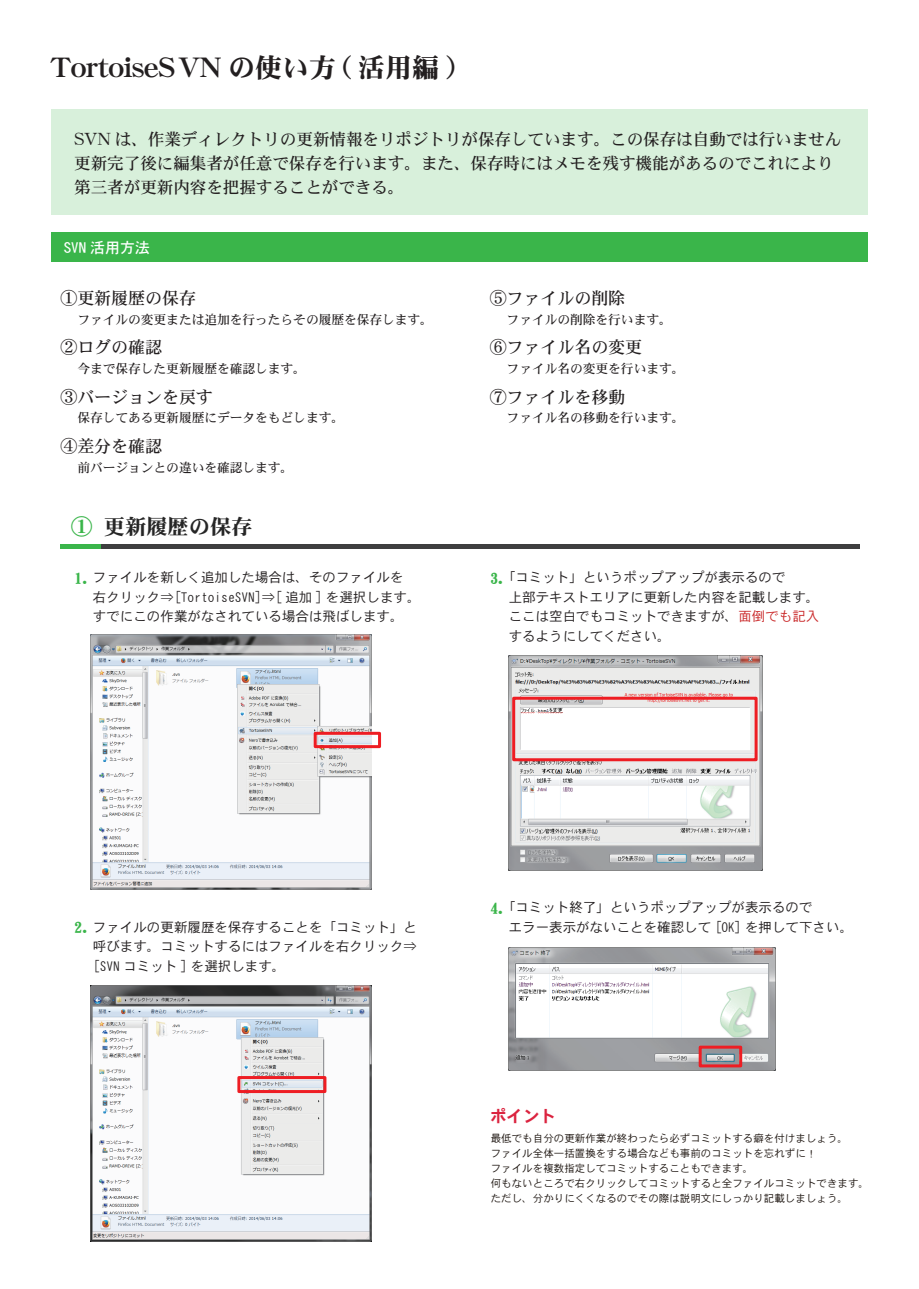
<style>
.page{position:relative;width:919px;height:1289px;background:#fff}
.page>*{position:absolute;margin:0;border:0;box-sizing:border-box;transform-origin:0 0}
.t1{font:27px "DFHS Mincho W9 WINP RKSJ H";color:#231f20}
.t2{font:21px "DFHS Mincho W9 WINP RKSJ H";color:#262626}
.t3{font:16.95px "DFHS Mincho W5 WINP RKSJ H";color:#231f20}
.t4{font:16.5px/24px "DFHS Mincho W5 WINP RKSJ H";color:#231f20}
.t5{font:16.5px "DF Kai Sho SU WIN RKSJ H";color:#3ab54a}
.t6{font:16.5px "DFHS Gothic W7 WIN RKSJ H";color:#db233f}
.t7{font:15px "DFHS Gothic W5 WIN RKSJ H";color:#fff}
.t8{font:13.5px/19.5px "DFHS Gothic W3 WIN RKSJ H";color:#231f20}
.t9{font:12.75px "DFHS Mincho W5 WINP RKSJ H";color:#231f20}
.t10{font:10.5px/15px "DFHS Gothic W3 WIN RKSJ H";color:#1f1712}
.s1{color:#3ab54a}
.s2{color:#ca2a2b}
</style>
<div class="page">
<div style="left:51px;top:110px;width:817px;height:105px;background:#d8f0db"></div>
<div style="left:51px;top:233px;width:817px;height:29px;background:#3ab54a"></div>
<div style="left:60px;top:544px;width:799px;height:5px;background:#3e3e3f"></div>
<div style="left:60px;top:544px;width:41px;height:5px;background:#3ab54a"></div>
<img style="left:90px;top:634px;width:282px;height:255px">
<img style="left:90px;top:985px;width:282px;height:256px">
<img style="left:508px;top:655px;width:254px;height:215px">
<img style="left:508px;top:947px;width:267px;height:123px">
<div style="left:314px;top:731px;width:67px;height:17px;border:3px solid #ee1d23"></div>
<div style="left:237px;top:1076px;width:89px;height:17px;border:3px solid #ee1d23"></div>
<div style="left:512px;top:696px;width:245px;height:65px;border:3px solid #ee1d23"></div>
<div style="left:698px;top:1045px;width:44px;height:22px;border:3px solid #ee1d23"></div>
<h1 class="t1" style="left:50px;top:53px;width:406px">TortoiseSVN の使い方 ( 活用編 )</h1>
<p class="t4" style="left:74px;top:127px;width:768px">SVN は、作業ディレクトリの更新情報をリポジトリが保存しています。この保存は自動では行いません更新完了後に編集者が任意で保存を行います。また、保存時にはメモを残す機能があるのでこれにより第三者が更新内容を把握することができる。</p>
<p class="t7" style="left:64px;top:240px;width:88px">SVN 活用方法</p>
<p class="t3" style="left:60px;top:289px;width:137px">①更新履歴の保存</p>
<p class="t9" style="left:77px;top:313px;width:357px">ファイルの変更または追加を行ったらその履歴を保存します。</p>
<p class="t3" style="left:60px;top:339px;width:103px">②ログの確認</p>
<p class="t9" style="left:77px;top:362px;width:230px">今まで保存した更新履歴を確認します。</p>
<p class="t3" style="left:60px;top:388px;width:154px">③バージョンを戻す</p>
<p class="t9" style="left:77px;top:411px;width:268px">保存してある更新履歴にデータをもどします。</p>
<p class="t3" style="left:60px;top:437px;width:103px">④差分を確認</p>
<p class="t9" style="left:77px;top:461px;width:217px">前バージョンとの違いを確認します。</p>
<h2 class="t2" style="left:71px;top:516px;width:183px"><span class="s1">①</span> 更新履歴の保存</h2>
<p class="t8" style="left:93px;top:567px;width:329px">ファイルを新しく追加した場合は、そのファイルを右クリック⇒[TortoiseSVN]⇒[ 追加 ] を選択します。すでにこの作業がなされている場合は飛ばします。</p>
<p class="t5" style="left:74px;top:569px;width:18px">1.</p>
<p class="t3" style="left:489px;top:289px;width:137px">⑤ファイルの削除</p>
<p class="t9" style="left:506px;top:313px;width:167px">ファイルの削除を行います。</p>
<p class="t3" style="left:489px;top:339px;width:154px">⑥ファイル名の変更</p>
<p class="t9" style="left:506px;top:362px;width:179px">ファイル名の変更を行います。</p>
<p class="t3" style="left:489px;top:388px;width:137px">⑦ファイルを移動</p>
<p class="t9" style="left:506px;top:411px;width:179px">ファイル名の移動を行います。</p>
<p class="t8" style="left:508px;top:567px;width:312px;text-indent:-7px">「コミット」というポップアップが表示るので<br>上部テキストエリアに更新した内容を記載します。ここは空白でもコミットできますが、<span class="s2">面倒でも記入</span>するようにしてください。</p>
<p class="t5" style="left:490px;top:569px;width:18px">3.</p>
<p class="t8" style="left:93px;top:917px;width:325px;text-align:justify">ファイルの更新履歴を保存することを「コミット」と呼びます。コミットするにはファイルを右クリック⇒ [SVN コミット ] を選択します。</p>
<p class="t5" style="left:74px;top:919px;width:18px">2.</p>
<p class="t8" style="left:508px;top:897px;width:346px;text-indent:-7px">「コミット終了」というポップアップが表示るので<br>エラー表示がないことを確認して [OK] を押して下さい。</p>
<p class="t5" style="left:490px;top:899px;width:18px">4.</p>
<p class="t6" style="left:490px;top:1108px;width:67px">ポイント</p>
<p class="t10" style="left:491px;top:1130px;width:379px">最低でも自分の更新作業が終わったら必ずコミットする癖を付けましょう。<br>ファイル全体一括置換をする場合なども事前のコミットを忘れずに！<br>ファイルを複数指定してコミットすることもできます。<br>何もないところで右クリックしてコミットすると全ファイルコミットできます。ただし、分かりにくくなるのでその際は説明文にしっかり記載しましょう。</p>
</div>
